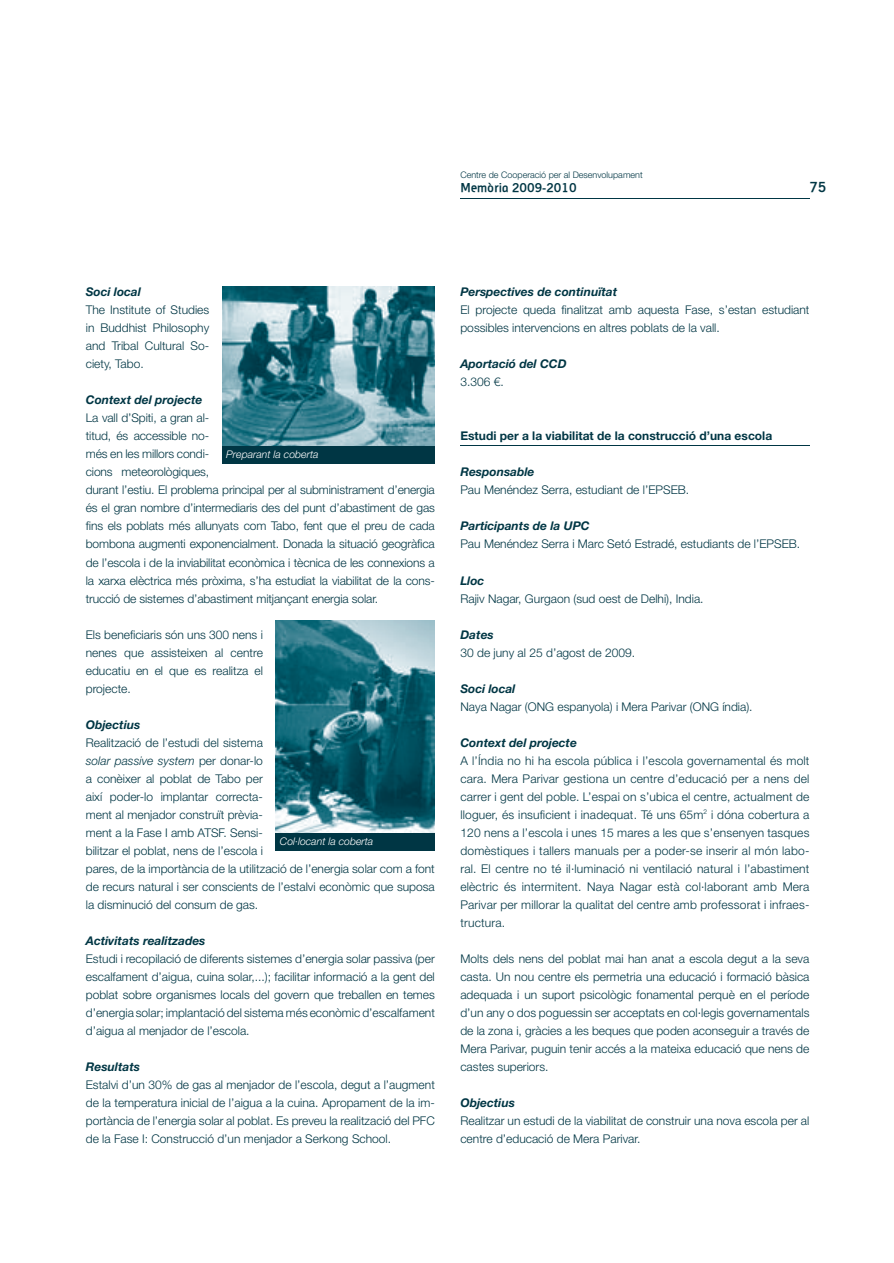
<style>
.page{position:relative;width:894px;height:1263px;background:#fff}
.page>*{position:absolute;margin:0;border:0;box-sizing:border-box;transform-origin:0 0}
.t1{font:700 13.5px "VSV Alergia";color:#003644}
.t2{font:300 12px/18px "Helvetica Neue LT Std";color:#003644;text-align:justify}
.t3{font:italic 700 12px "Helvetica Neue LT Std";color:#003644}
.t4{font:700 12px "Helvetica Neue LT Std";color:#003644}
.t5{font:700 12px "VSV Alergia";color:#003644}
.t6{font:italic 300 10.5px "Helvetica Neue LT Std";color:#fff}
.t7{font:300 9px "Helvetica Neue LT Std";color:#003644}
.s1{font-style:italic}
</style>
<div class="page">
<hr style="left:460px;top:198px;width:349px;height:1px;background:#003644">
<hr style="left:460px;top:444px;width:349px;height:1px;background:#003644">
<img style="left:222px;top:287px;width:212px;height:159px">
<div style="left:222px;top:446px;width:212px;height:17px;background:#003644"></div>
<img style="left:275px;top:620px;width:159px;height:213px">
<div style="left:275px;top:833px;width:159px;height:17px;background:#003644"></div>
<p class="t7" style="left:460px;top:170px;width:184px">Centre de Cooperació per al Desenvolupament</p>
<p class="t5" style="left:460px;top:179px;width:118px">Memòria 2009-2010</p>
<p class="t1" style="left:809px;top:178px;width:18px">75</p>
<p class="t3" style="left:86px;top:285px;width:56px">Soci local</p>
<p class="t2" style="left:86px;top:301px;width:125px">The Institute of Studies in Buddhist Philosophy and Tribal Cultural So&shy;ciety, Tabo.</p>
<p class="t3" style="left:86px;top:393px;width:118px">Context del projecte</p>
<p class="t2" style="left:86px;top:409px;width:350px;text-align:left">La vall d’Spiti, a gran al-<br>titud, és accessible no-<br>més en les millors condi-<br>cions meteorològiques,<br>durant l’estiu. El problema principal per al subministrament d’energia és el gran nombre d’intermediaris des del punt d’abastiment de gas fins els poblats més allunyats com Tabo, fent que el preu de cada bombona augmenti exponencialment. Donada la situació geogràfica de l’escola i de la inviabilitat econòmica i tècnica de les connexions a la xarxa elèctrica més pròxima, s’ha estudiat la viabilitat de la cons&shy;trucció de sistemes d’abastiment mitjançant energia solar.</p>
<p class="t2" style="left:86px;top:625px;width:178px">Els beneficiaris són uns 300 nens i nenes que assisteixen al centre educatiu en el que es realitza el projecte.</p>
<p class="t3" style="left:86px;top:717px;width:56px">Objectius</p>
<p class="t2" style="left:86px;top:733px;width:350px;text-align:left">Realització de l’estudi del sistema<br><span class="s1">solar passive system</span> per donar-lo<br>a conèixer al poblat de Tabo per<br>així poder-lo implantar correcta-<br>ment al menjador construït prèvia-<br>ment a la Fase I amb ATSF. Sensi-<br>bilitzar el poblat, nens de l’escola i<br>pares, de la importància de la utilització de l’energia solar com a font de recurs natural i ser conscients de l’estalvi econòmic que suposa la disminució del consum de gas.</p>
<p class="t3" style="left:86px;top:933px;width:121px">Activitats realitzades</p>
<p class="t2" style="left:86px;top:949px;width:350px">Estudi i recopilació de diferents sistemes d’energia solar passiva (per escalfament d’aigua, cuina solar,...); facilitar informació a la gent del poblat sobre organismes locals del govern que treballen en temes d’energia solar; implantació del sistema més econòmic d’escalfament d’aigua al menjador de l’escola.</p>
<p class="t3" style="left:86px;top:1059px;width:56px">Resultats</p>
<p class="t2" style="left:86px;top:1075px;width:350px">Estalvi d’un 30% de gas al menjador de l’escola, degut a l’augment de la temperatura inicial de l’aigua a la cuina. Apropament de la im&shy;portància de l’energia solar al poblat. Es preveu la realització del PFC de la Fase I: Construcció d’un menjador a Serkong School.</p>
<p class="t6" style="left:226px;top:448px;width:94px">Preparant la coberta</p>
<p class="t6" style="left:280px;top:835px;width:95px">Col·locant la coberta</p>
<p class="t3" style="left:460px;top:285px;width:158px">Perspectives de continuïtat</p>
<p class="t2" style="left:460px;top:301px;width:350px">El projecte queda finalitzat amb aquesta Fase, s’estan estudiant possibles intervencions en altres poblats de la vall.</p>
<p class="t3" style="left:460px;top:357px;width:108px">Aportació del CCD</p>
<p class="t2" style="left:460px;top:373px;width:45px">3.306 €.</p>
<p class="t4" style="left:460px;top:429px;width:313px">Estudi per a la viabilitat de la construcció d’una escola</p>
<p class="t3" style="left:460px;top:465px;width:76px">Responsable</p>
<p class="t2" style="left:460px;top:481px;width:230px">Pau Menéndez Serra, estudiant de l’EPSEB.</p>
<p class="t3" style="left:460px;top:519px;width:131px">Participants de la UPC</p>
<p class="t2" style="left:460px;top:535px;width:341px">Pau Menéndez Serra i Marc Setó Estradé, estudiants de l’EPSEB.</p>
<p class="t3" style="left:460px;top:573px;width:25px">Lloc</p>
<p class="t2" style="left:460px;top:589px;width:244px">Rajiv Nagar, Gurgaon (sud oest de Delhi), India.</p>
<p class="t3" style="left:460px;top:627px;width:35px">Dates</p>
<p class="t2" style="left:460px;top:643px;width:176px">30 de juny al 25 d’agost de 2009.</p>
<p class="t3" style="left:460px;top:681px;width:56px">Soci local</p>
<p class="t2" style="left:460px;top:697px;width:293px">Naya Nagar (ONG espanyola) i Mera Parivar (ONG índia).</p>
<p class="t3" style="left:460px;top:735px;width:118px">Context del projecte</p>
<p class="t2" style="left:460px;top:751px;width:350px">A l’Índia no hi ha escola pública i l’escola governamental és molt cara. Mera Parivar gestiona un centre d’educació per a nens del carrer i gent del poble. L’espai on s’ubica el centre, actualment de lloguer, és insuficient i inadequat. Té uns 65m<sup>2</sup> i dóna cobertura a 120 nens a l’escola i unes 15 mares a les que s’ensenyen tasques domèstiques i tallers manuals per a poder-se inserir al món labo&shy;ral. El centre no té il·luminació ni ventilació natural i l’abastiment elèctric és intermitent. Naya Nagar està col·laborant amb Mera Parivar per millorar la qualitat del centre amb professorat i infraes&shy;tructura.</p>
<p class="t2" style="left:460px;top:949px;width:350px">Molts dels nens del poblat mai han anat a escola degut a la seva casta. Un nou centre els permetria una educació i formació bàsica adequada i un suport psicològic fonamental perquè en el període d’un any o dos poguessin ser acceptats en col·legis governamentals de la zona i, gràcies a les beques que poden aconseguir a través de Mera Parivar, puguin tenir accés a la mateixa educació que nens de castes superiors.</p>
<p class="t3" style="left:460px;top:1095px;width:56px">Objectius</p>
<p class="t2" style="left:460px;top:1111px;width:350px">Realitzar un estudi de la viabilitat de construir una nova escola per al centre d’educació de Mera Parivar.</p>
</div>
